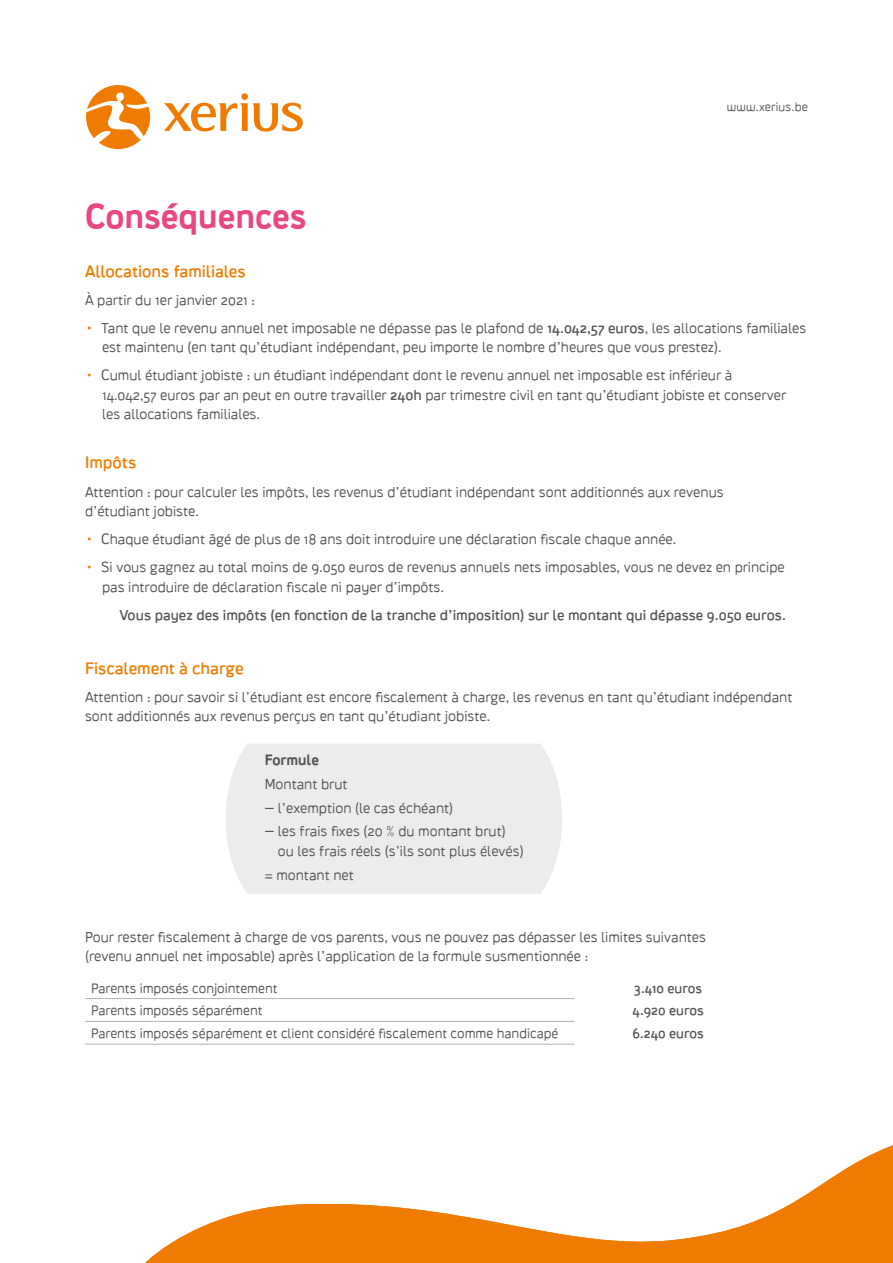
<style>
.page{position:relative;width:893px;height:1263px;background:#fff}
.page>*{position:absolute;margin:0;border:0;box-sizing:border-box;transform-origin:0 0}
.t1{font:33px "Crank 8 Plus Two";color:#e94783}
.t2{font:16.5px "Crank 8";color:#ef7c00}
.t3{font:14.25px/19.5px "Crank 8 Minus Two";color:#565655}
.t4{font:14.25px "Crank 8";color:#565655}
.t5{font:14.25px "Crank 8 Plus Two";color:#565655}
.t6{font:13.5px "Crank 8 Minus Two";color:#565655}
.t7{font:13.5px "Crank 8";color:#565655}
.t8{font:12px "Crank 8 Minus Two";letter-spacing:.015em;color:#565655}
.s1{color:#ef7c00}
.s2{font-family:"Crank 8"}
</style>
<div class="page">
<svg style="left:86px;top:85px;width:64px;height:64px"></svg>
<svg style="left:164px;top:93px;width:139px;height:39px"></svg>
<hr style="left:85px;top:998px;width:489px;height:1px;background:#b1b2b3">
<hr style="left:85px;top:1021px;width:489px;height:1px;background:#b1b2b3">
<hr style="left:85px;top:1044px;width:489px;height:1px;background:#b1b2b3">
<svg style="left:145px;top:1145px;width:748px;height:118px"></svg>
<div style="left:226px;top:744px;width:336px;height:150px;background:#ececec"></div>
<h1 class="t1" style="left:85px;top:195px;width:223px">Conséquences</h1>
<p class="t2" style="left:85px;top:261px;width:162px">Allocations familiales</p>
<p class="t8" style="left:727px;top:100px;width:83px">www.xerius.be</p>
<p class="t3" style="left:85px;top:290px;width:172px">À partir du 1er janvier 2021 :</p>
<p class="t3" style="left:102px;top:318px;width:706px;text-indent:-17px"><span class="s1">•</span> Tant que le revenu annuel net imposable ne dépasse pas le plafond de <span class="s2">14.042,57 euros</span>, les allocations familiales est maintenu (en tant qu’étudiant indépendant, peu importe le nombre d’heures que vous prestez).</p>
<p class="t3" style="left:102px;top:366px;width:686px;text-indent:-17px"><span class="s1">•</span> Cumul étudiant jobiste : un étudiant indépendant dont le revenu annuel net imposable est inférieur à<br>14.042,57 euros par an peut en outre travailler <span class="s2">240h</span> par trimestre civil en tant qu’étudiant jobiste et conserver les allocations familiales.</p>
<p class="t2" style="left:85px;top:452px;width:53px">Impôts</p>
<p class="t3" style="left:85px;top:482px;width:640px">Attention : pour calculer les impôts, les revenus d’étudiant indépendant sont additionnés aux revenus d’étudiant jobiste.</p>
<p class="t3" style="left:85px;top:529px;width:593px"><span class="s1">•</span> Chaque étudiant âgé de plus de 18 ans doit introduire une déclaration fiscale chaque année.</p>
<p class="t3" style="left:102px;top:557px;width:684px;text-indent:-17px"><span class="s1">•</span> Si vous gagnez au total moins de 9.050 euros de revenus annuels nets imposables, vous ne devez en principe pas introduire de déclaration fiscale ni payer d’impôts.</p>
<p class="t4" style="left:119px;top:606px;width:668px">Vous payez des impôts (en fonction de la tranche d’imposition) sur le montant qui dépasse 9.050 euros.</p>
<p class="t2" style="left:85px;top:658px;width:160px">Fiscalement à charge</p>
<p class="t3" style="left:85px;top:687px;width:709px">Attention : pour savoir si l’étudiant est encore fiscalement à charge, les revenus en tant qu’étudiant indépendant sont additionnés aux revenus perçus en tant qu’étudiant jobiste.</p>
<p class="t5" style="left:265px;top:751px;width:56px">Formule</p>
<p class="t3" style="left:265px;top:774px;width:84px">Montant brut</p>
<p class="t3" style="left:265px;top:798px;width:190px">– l’exemption (le cas échéant)</p>
<p class="t3" style="left:278px;top:822px;width:247px;text-indent:-13px">– les frais fixes (20 % du montant brut) ou les frais réels (s’ils sont plus élevés)</p>
<p class="t3" style="left:265px;top:865px;width:91px">= montant net</p>
<p class="t3" style="left:85px;top:927px;width:623px">Pour rester fiscalement à charge de vos parents, vous ne pouvez pas dépasser les limites suivantes (revenu annuel net imposable) après l’application de la formule susmentionnée :</p>
<p class="t6" style="left:91px;top:980px;width:188px">Parents imposés conjointement</p>
<p class="t7" style="left:634px;top:979px;width:69px">3.410 euros</p>
<p class="t6" style="left:91px;top:1003px;width:173px">Parents imposés séparément</p>
<p class="t7" style="left:633px;top:1002px;width:73px">4.920 euros</p>
<p class="t6" style="left:91px;top:1025px;width:469px">Parents imposés séparément et client considéré fiscalement comme handicapé</p>
<p class="t7" style="left:633px;top:1025px;width:73px">6.240 euros</p>
</div>
